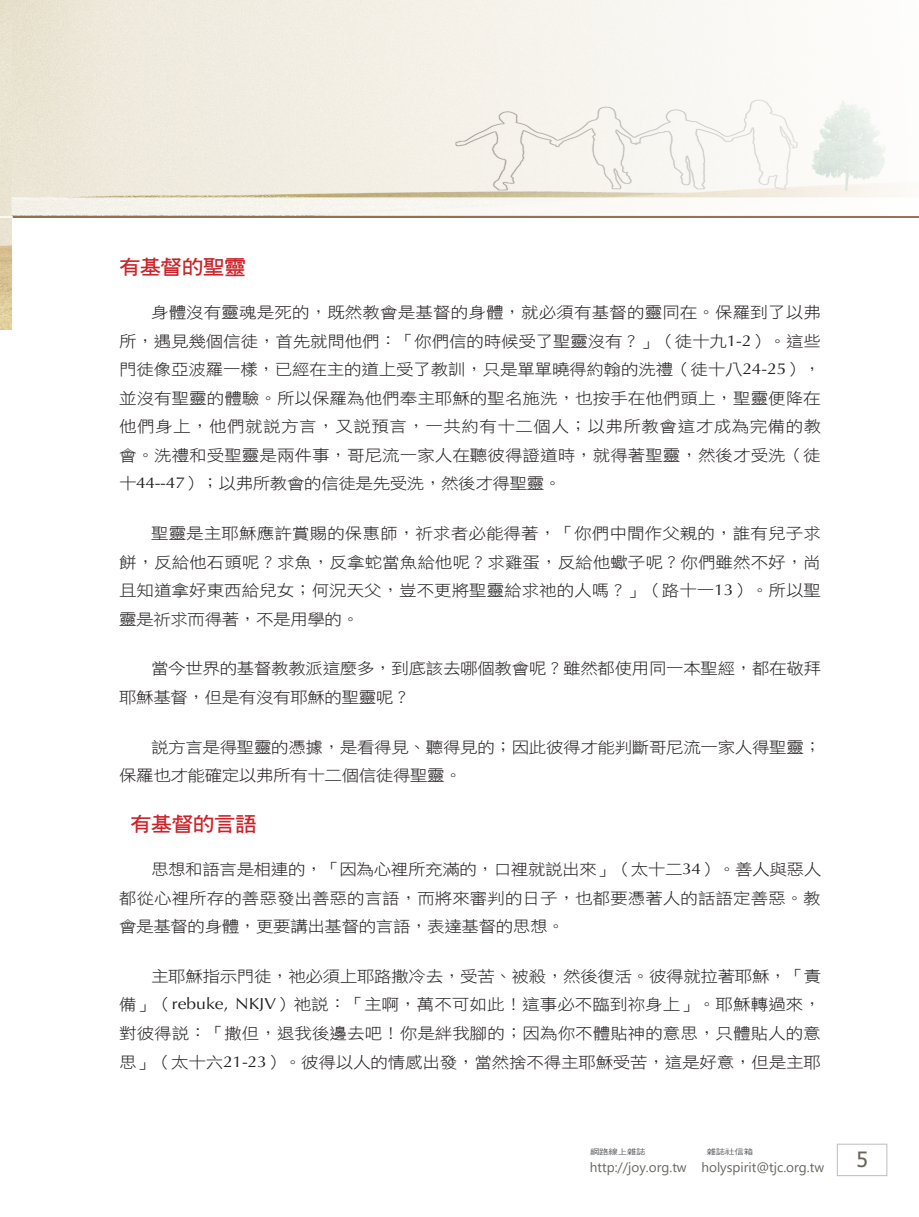
<style>
.page{position:relative;width:919px;height:1217px;background:#fff}
.page>*{position:absolute;margin:0;border:0;box-sizing:border-box;transform-origin:0 0}
.t1{font:21px "Tahoma";color:#67655d}
.大標{font:20.25px "DF Hei W7 WIN BF";letter-spacing:-.03em;color:#cc2128;scale:1.08 1}
.t2{font:15.75px/28.5px "DF Hei W3 WIN BF";letter-spacing:-.02em;color:#231f20;text-align:justify;scale:1.11 1}
.t3{font:13.5px "Segoe UI";color:#67655d}
.t4{font:7.5px "DF Hei W5 WIN BF";letter-spacing:-.015em;color:#57585a;scale:1.25 1}
.s1{font-family:"Optima"}
</style>
<div class="page">
<div style="left:837px;top:1143px;width:50px;height:32px;border:1px solid #bcbdc0"></div>
<img style="left:13px;top:0;width:894px;height:216px">
<img style="left:0;top:0;width:12px;height:330px">
<hr style="left:0;top:216px;width:918px;height:2px;background:#fff">
<hr style="left:13px;top:216px;width:905px;height:2px;background:#704620">
<div style="left:12px;top:197px;width:906px;height:18px;background:#f9f7f2"></div>
<p class="大標" style="left:119px;top:256px;width:119px">有基督的聖靈</p>
<p class="t2" style="left:119px;top:298px;width:634px;text-indent:32px">身體沒有靈魂是死的，既然教會是基督的身體，就必須有基督的靈同在。保羅到了以弗所，遇見幾個信徒，首先就問他們：「你們信的時候受了聖靈沒有？」（徒十九<span class="s1">1-2</span>）。這些門徒像亞波羅一樣，已經在主的道上受了教訓，只是單單曉得約翰的洗禮（徒十八<span class="s1">24-25</span>），並沒有聖靈的體驗。所以保羅為他們奉主耶穌的聖名施洗，也按手在他們頭上，聖靈便降在他們身上，他們就說方言，又說預言，一共約有十二個人；以弗所教會這才成為完備的教會。洗禮和受聖靈是兩件事，哥尼流一家人在聽彼得證道時，就得著聖靈，然後才受洗（徒十<span class="s1">44--47</span>）；以弗所教會的信徒是先受洗，然後才得聖靈。</p>
<p class="t2" style="left:119px;top:519px;width:634px;text-indent:32px">聖靈是主耶穌應許賞賜的保惠師，祈求者必能得著，「你們中間作父親的，誰有兒子求餅，反給他石頭呢？求魚，反拿蛇當魚給他呢？求雞蛋，反給他蠍子呢？你們雖然不好，尚且知道拿好東西給兒女；何況天父，豈不更將聖靈給求祂的人嗎？」（路十一<span class="s1">13</span>）。所以聖靈是祈求而得著，不是用學的。</p>
<p class="t2" style="left:119px;top:654px;width:634px;text-indent:32px">當今世界的基督教教派這麼多，到底該去哪個教會呢？雖然都使用同一本聖經，都在敬拜耶穌基督，但是有沒有耶穌的聖靈呢？</p>
<p class="t2" style="left:119px;top:732px;width:634px;text-indent:32px">說方言是得聖靈的憑據，是看得見、聽得見的；因此彼得才能判斷哥尼流一家人得聖靈；保羅也才能確定以弗所有十二個信徒得聖靈。</p>
<p class="大標" style="left:130px;top:813px;width:119px">有基督的言語</p>
<p class="t2" style="left:119px;top:854px;width:634px;text-indent:32px">思想和語言是相連的，「因為心裡所充滿的，口裡就說出來」（太十二<span class="s1">34</span>）。善人與惡人都從心裡所存的善惡發出善惡的言語，而將來審判的日子，也都要憑著人的話語定善惡。教會是基督的身體，更要講出基督的言語，表達基督的思想。</p>
<p class="t2" style="left:119px;top:961px;width:634px;text-indent:32px">主耶穌指示門徒，祂必須上耶路撒冷去，受苦、被殺，然後復活。彼得就拉著耶穌，「責備」（<span class="s1">rebuke, NKJV</span>）祂說：「主啊，萬不可如此！這事必不臨到祢身上」。耶穌轉過來，對彼得說：「撒但，退我後邊去吧！你是絆我腳的；因為你不體貼神的意思，只體貼人的意思」（太十六<span class="s1">21-23</span>）。彼得以人的情感出發，當然捨不得主耶穌受苦，這是好意，但是主耶</p>
<p class="t4" style="left:590px;top:1147px;width:46px">網路線上雜誌</p>
<p class="t4" style="left:706px;top:1147px;width:39px">雜誌社信箱</p>
<p class="t3" style="left:590px;top:1154px;width:236px">http://joy.org.tw holyspirit@tjc.org.tw</p>
<h1 class="t1" style="left:856px;top:1144px;width:13px">5</h1>
</div>
